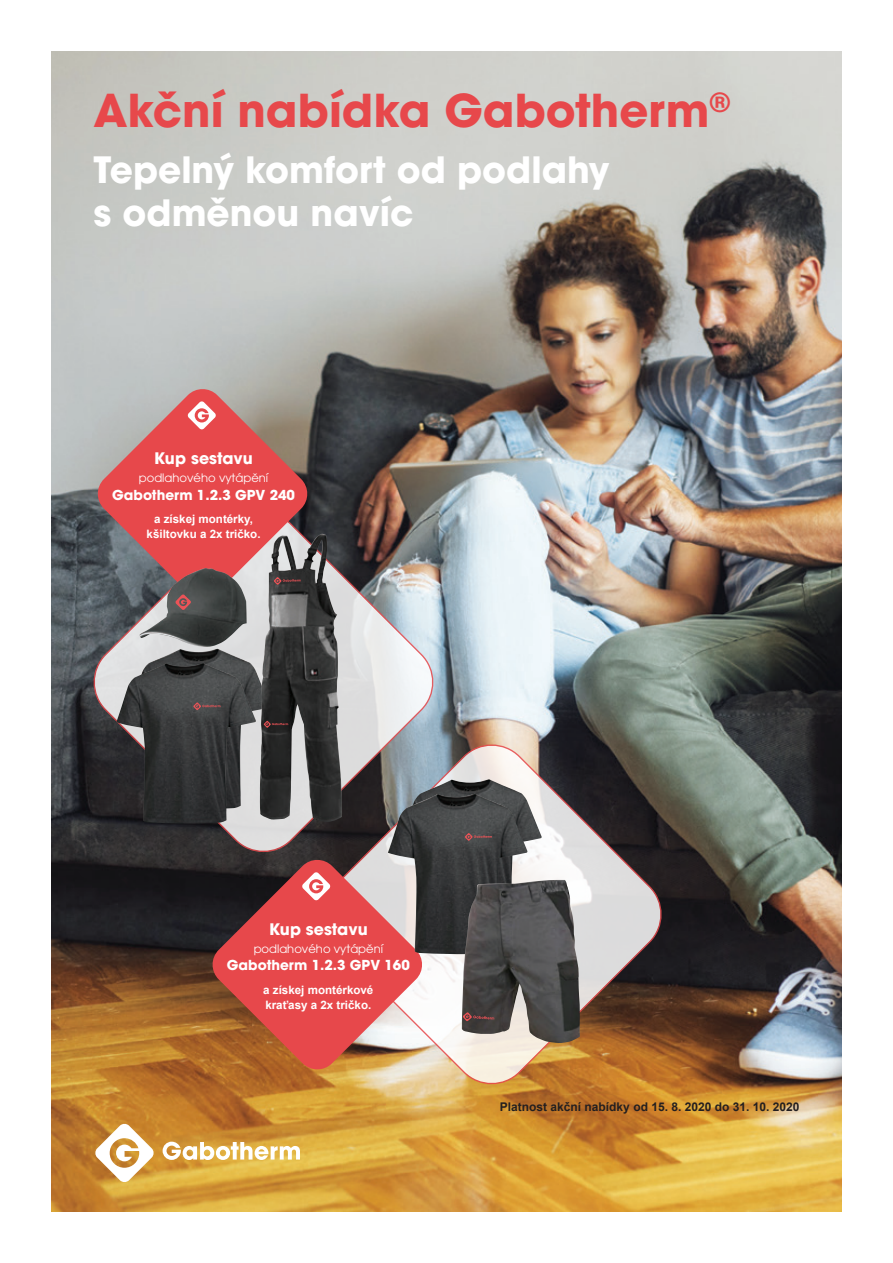
<style>
.page{position:relative;width:893px;height:1263px;background:#fff}
.page>*{position:absolute;margin:0;border:0;box-sizing:border-box;transform-origin:0 0}
.t1{font:700 45px "ITC Avant Garde Pro";color:#e7484b}
.t2{font:700 36px "ITC Avant Garde Pro";color:#fff}
.t3{font:700 15.75px "ITC Avant Garde Pro";color:#fff}
.t4{font:700 13.65px "ITC Avant Garde Pro";color:#fff}
.t5{font:700 12px "Arial";color:#231f20}
.t6{font:700 11.55px "Arial";color:#fff}
.t7{font:11.55px "ITC Avant Garde Pro";color:#fff}
</style>
<div class="page">
<img style="left:51px;top:51px;width:791px;height:1161px">
<svg style="left:90px;top:507px;width:348px;height:350px;background:#908e8f"></svg>
<svg style="left:96px;top:387px;width:213px;height:214px;background:#c76767"></svg>
<svg style="left:319px;top:739px;width:348px;height:350px;background:#998b7c"></svg>
<svg style="left:211px;top:858px;width:213px;height:213px;background:#c25b53"></svg>
<img style="left:131px;top:649px;width:129px;height:160px">
<img style="left:260px;top:534px;width:82px;height:288px">
<svg style="left:274px;top:577px;width:27px;height:8px"></svg>
<svg style="left:264px;top:721px;width:24px;height:7px"></svg>
<img style="left:139px;top:568px;width:108px;height:79px">
<svg style="left:175px;top:594px;width:16px;height:16px"></svg>
<svg style="left:95px;top:1123px;width:59px;height:60px"></svg>
<svg style="left:163px;top:1142px;width:137px;height:18px"></svg>
<svg style="left:187px;top:401px;width:29px;height:29px"></svg>
<svg style="left:302px;top:872px;width:28px;height:28px"></svg>
<img style="left:116px;top:663px;width:140px;height:161px">
<svg style="left:193px;top:702px;width:27px;height:8px"></svg>
<img style="left:402px;top:779px;width:140px;height:101px">
<img style="left:388px;top:794px;width:139px;height:160px">
<svg style="left:465px;top:833px;width:27px;height:8px"></svg>
<img style="left:462px;top:880px;width:118px;height:163px">
<svg style="left:463px;top:1012px;width:31px;height:9px"></svg>
<p class="t1" style="left:94px;top:80px;width:638px">Akční nabídka Gabotherm<sup>®</sup></p>
<p class="t2" style="left:94px;top:145px;width:518px">Tepelný komfort od podlahy</p>
<p class="t2" style="left:94px;top:189px;width:322px">s odměnou navíc</p>
<p class="t3" style="left:154px;top:448px;width:100px">Kup sestavu</p>
<p class="t7" style="left:139px;top:470px;width:131px">podlahového vytápění</p>
<p class="t4" style="left:112px;top:485px;width:184px">Gabotherm 1.2.3 GPV 240</p>
<p class="t6" style="left:154px;top:511px;width:100px">a získej montérky,</p>
<p class="t6" style="left:147px;top:526px;width:115px">kšiltovku a 2x tričko.</p>
<p class="t3" style="left:269px;top:918px;width:100px">Kup sestavu</p>
<p class="t7" style="left:254px;top:941px;width:131px">podlahového vytápění</p>
<p class="t4" style="left:227px;top:956px;width:184px">Gabotherm 1.2.3 GPV 160</p>
<p class="t6" style="left:263px;top:982px;width:112px">a získej montérkové</p>
<p class="t6" style="left:265px;top:997px;width:108px">kraťasy a 2x tričko.</p>
<p class="t5" style="left:500px;top:1099px;width:301px">Platnost akční nabídky od 15. 8. 2020 do 31. 10. 2020</p>
</div>
